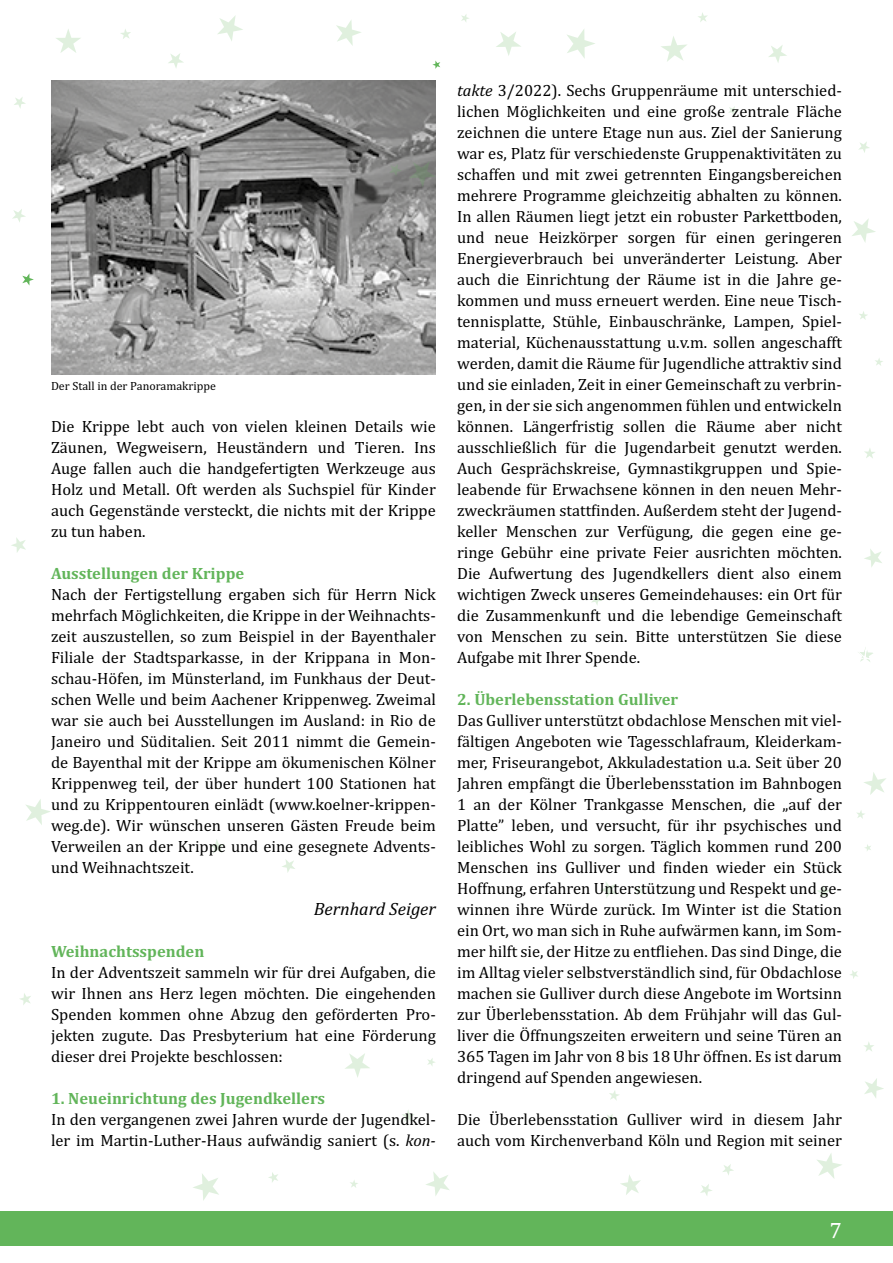
<style>
.page{position:relative;width:893px;height:1263px;background:#fff}
.page>*{position:absolute;margin:0;border:0;box-sizing:border-box;transform-origin:0 0}
.t1{font:22.5px "Cambria";color:#fff}
.t2{font:italic 18px "Cambria";color:#000}
.t3{font:16.5px/21px "Cambria";color:#000;text-align:justify}
.t4{font:700 16.5px "Cambria";color:#62b55a}
.t5{font:12px "Cambria";color:#000}
.s1{font-style:italic}
</style>
<div class="page">
<div style="left:0;top:1212px;width:893px;height:34px;background:#62b55a"></div>
<img style="left:51px;top:81px;width:385px;height:293px">
<svg style="left:12px;top:209px;width:14px;height:13px"></svg>
<svg style="left:14px;top:97px;width:12px;height:11px"></svg>
<svg style="left:22px;top:273px;width:12px;height:13px"></svg>
<svg style="left:432px;top:61px;width:8px;height:8px"></svg>
<svg style="left:817px;top:1153px;width:25px;height:26px"></svg>
<svg style="left:26px;top:799px;width:25px;height:26px"></svg>
<svg style="left:620px;top:1175px;width:21px;height:20px"></svg>
<svg style="left:723px;top:1164px;width:11px;height:11px"></svg>
<svg style="left:857px;top:810px;width:8px;height:9px"></svg>
<svg style="left:850px;top:970px;width:8px;height:9px"></svg>
<svg style="left:635px;top:886px;width:9px;height:9px"></svg>
<svg style="left:864px;top:549px;width:18px;height:18px"></svg>
<svg style="left:427px;top:1058px;width:8px;height:8px"></svg>
<svg style="left:345px;top:1053px;width:25px;height:24px"></svg>
<svg style="left:865px;top:844px;width:6px;height:7px"></svg>
<svg style="left:352px;top:611px;width:10px;height:10px"></svg>
<svg style="left:193px;top:1174px;width:26px;height:27px"></svg>
<svg style="left:210px;top:839px;width:14px;height:15px"></svg>
<svg style="left:600px;top:882px;width:16px;height:16px"></svg>
<svg style="left:11px;top:537px;width:15px;height:15px"></svg>
<svg style="left:606px;top:1114px;width:9px;height:9px"></svg>
<svg style="left:609px;top:1090px;width:10px;height:11px"></svg>
<svg style="left:864px;top:1042px;width:10px;height:9px"></svg>
<svg style="left:402px;top:1110px;width:12px;height:12px"></svg>
<svg style="left:20px;top:993px;width:11px;height:12px"></svg>
<svg style="left:864px;top:772px;width:22px;height:23px"></svg>
<svg style="left:591px;top:595px;width:11px;height:10px"></svg>
<svg style="left:282px;top:859px;width:13px;height:14px"></svg>
<svg style="left:268px;top:1172px;width:10px;height:10px"></svg>
<svg style="left:426px;top:1172px;width:23px;height:24px"></svg>
<svg style="left:225px;top:1140px;width:9px;height:8px"></svg>
<svg style="left:864px;top:1078px;width:20px;height:20px"></svg>
<svg style="left:700px;top:1184px;width:12px;height:12px"></svg>
<svg style="left:350px;top:1180px;width:8px;height:8px"></svg>
<svg style="left:817px;top:886px;width:13px;height:12px"></svg>
<svg style="left:852px;top:219px;width:24px;height:23px"></svg>
<svg style="left:336px;top:20px;width:25px;height:26px"></svg>
<svg style="left:859px;top:142px;width:11px;height:11px"></svg>
<svg style="left:754px;top:211px;width:12px;height:13px"></svg>
<svg style="left:218px;top:15px;width:25px;height:26px"></svg>
<svg style="left:461px;top:14px;width:8px;height:8px"></svg>
<svg style="left:496px;top:32px;width:25px;height:24px"></svg>
<svg style="left:769px;top:45px;width:18px;height:18px"></svg>
<svg style="left:698px;top:13px;width:10px;height:9px"></svg>
<svg style="left:409px;top:161px;width:27px;height:26px"></svg>
<svg style="left:864px;top:448px;width:11px;height:10px"></svg>
<svg style="left:567px;top:29px;width:28px;height:30px"></svg>
<svg style="left:661px;top:36px;width:26px;height:26px"></svg>
<svg style="left:728px;top:106px;width:9px;height:9px"></svg>
<svg style="left:168px;top:53px;width:16px;height:15px"></svg>
<svg style="left:120px;top:29px;width:11px;height:10px"></svg>
<svg style="left:859px;top:311px;width:9px;height:9px"></svg>
<svg style="left:389px;top:164px;width:13px;height:13px"></svg>
<svg style="left:56px;top:29px;width:25px;height:24px"></svg>
<svg style="left:875px;top:358px;width:8px;height:8px"></svg>
<svg style="left:858px;top:647px;width:15px;height:15px"></svg>
<p class="t5" style="left:51px;top:379px;width:166px">Der Stall in der Panoramakrippe</p>
<p class="t3" style="left:51px;top:416px;width:386px">Die Krippe lebt auch von vielen kleinen Details wie Zäunen, Wegweisern, Heuständern und Tieren. Ins Auge fallen auch die handgefertigten Werkzeuge aus Holz und Metall. Oft werden als Suchspiel für Kinder auch Gegenstände versteckt, die nichts mit der Krippe zu tun haben.</p>
<p class="t4" style="left:51px;top:562px;width:195px">Ausstellungen der Krippe</p>
<p class="t3" style="left:51px;top:584px;width:386px">Nach der Fertigstellung ergaben sich für Herrn Nick mehrfach Möglichkeiten, die Krippe in der Weihnachts&shy;zeit auszustellen, so zum Beispiel in der Bayenthaler Filiale der Stadtsparkasse, in der Krippana in Mon&shy;schau-Höfen, im Münsterland, im Funkhaus der Deut&shy;schen Welle und beim Aachener Krippenweg. Zweimal war sie auch bei Ausstellungen im Ausland: in Rio de Janeiro und Süditalien. Seit 2011 nimmt die Gemein&shy;de Bayenthal mit der Krippe am ökumenischen Kölner Krippenweg teil, der über hundert 100 Stationen hat und zu Krippentouren einlädt (www.koelner-krippen&shy;weg.de). Wir wünschen unseren Gästen Freude beim Verweilen an der Krippe und eine gesegnete Advents&shy;und Weihnachtszeit.</p>
<p class="t2" style="left:314px;top:896px;width:124px">Bernhard Seiger</p>
<p class="t4" style="left:51px;top:940px;width:155px">Weihnachtsspenden</p>
<p class="t3" style="left:51px;top:962px;width:386px">In der Adventszeit sammeln wir für drei Aufgaben, die wir Ihnen ans Herz legen möchten. Die eingehenden Spenden kommen ohne Abzug den geförderten Pro&shy;jekten zugute. Das Presbyterium hat eine Förderung dieser drei Projekte beschlossen:</p>
<p class="t4" style="left:51px;top:1087px;width:276px">1. Neueinrichtung des Jugendkellers</p>
<p class="t3" style="left:51px;top:1109px;width:386px">In den vergangenen zwei Jahren wurde der Jugendkel&shy;ler im Martin-Luther-Haus aufwändig saniert (s. <span class="s1">kon-</span></p>
<p class="t3" style="left:457px;top:80px;width:386px"><span class="s1">takte</span> 3/2022). Sechs Gruppenräume mit unterschied&shy;lichen Möglichkeiten und eine große zentrale Fläche zeichnen die untere Etage nun aus. Ziel der Sanierung war es, Platz für verschiedenste Gruppenaktivitäten zu schaffen und mit zwei getrennten Eingangsbereichen mehrere Programme gleichzeitig abhalten zu können.<br>In allen Räumen liegt jetzt ein robuster Parkettboden, und neue Heizkörper sorgen für einen geringeren Energieverbrauch bei unveränderter Leistung. Aber auch die Einrichtung der Räume ist in die Jahre ge&shy;kommen und muss erneuert werden. Eine neue Tisch&shy;tennisplatte, Stühle, Einbauschränke, Lampen, Spiel&shy;material, Küchenausstattung u.v.m. sollen angeschafft werden, damit die Räume für Jugendliche attraktiv sind und sie einladen, Zeit in einer Gemeinschaft zu verbrin&shy;gen, in der sie sich angenommen fühlen und entwickeln können. Längerfristig sollen die Räume aber nicht ausschließlich für die Jugendarbeit genutzt werden.<br>Auch Gesprächskreise, Gymnastikgruppen und Spie&shy;leabende für Erwachsene können in den neuen Mehr&shy;zweckräumen stattfinden. Außerdem steht der Jugend&shy;keller Menschen zur Verfügung, die gegen eine ge&shy;ringe Gebühr eine private Feier ausrichten möchten.<br>Die Aufwertung des Jugendkellers dient also einem wichtigen Zweck unseres Gemeindehauses: ein Ort für die Zusammenkunft und die lebendige Gemeinschaft von Menschen zu sein. Bitte unterstützen Sie diese Aufgabe mit Ihrer Spende.</p>
<p class="t4" style="left:457px;top:688px;width:223px">2. Überlebensstation Gulliver</p>
<p class="t3" style="left:457px;top:710px;width:386px">Das Gulliver unterstützt obdachlose Menschen mit viel&shy;fältigen Angeboten wie Tagesschlafraum, Kleiderkam&shy;mer, Friseurangebot, Akkuladestation u.a. Seit über 20<br>Jahren empfängt die Überlebensstation im Bahnbogen 1 an der Kölner Trankgasse Menschen, die „auf der Platte” leben, und versucht, für ihr psychisches und leibliches Wohl zu sorgen. Täglich kommen rund 200<br>Menschen ins Gulliver und finden wieder ein Stück Hoffnung, erfahren Unterstützung und Respekt und ge&shy;winnen ihre Würde zurück. Im Winter ist die Station ein Ort, wo man sich in Ruhe aufwärmen kann, im Som&shy;mer hilft sie, der Hitze zu entfliehen. Das sind Dinge, die im Alltag vieler selbstverständlich sind, für Obdachlose machen sie Gulliver durch diese Angebote im Wortsinn zur Überlebensstation. Ab dem Frühjahr will das Gul&shy;liver die Öffnungszeiten erweitern und seine Türen an 365 Tagen im Jahr von 8 bis 18 Uhr öffnen. Es ist darum dringend auf Spenden angewiesen.</p>
<p class="t3" style="left:457px;top:1109px;width:386px">Die Überlebensstation Gulliver wird in diesem Jahr auch vom Kirchenverband Köln und Region mit seiner</p>
<h1 class="t1" style="left:829px;top:1217px;width:14px">7</h1>
</div>
